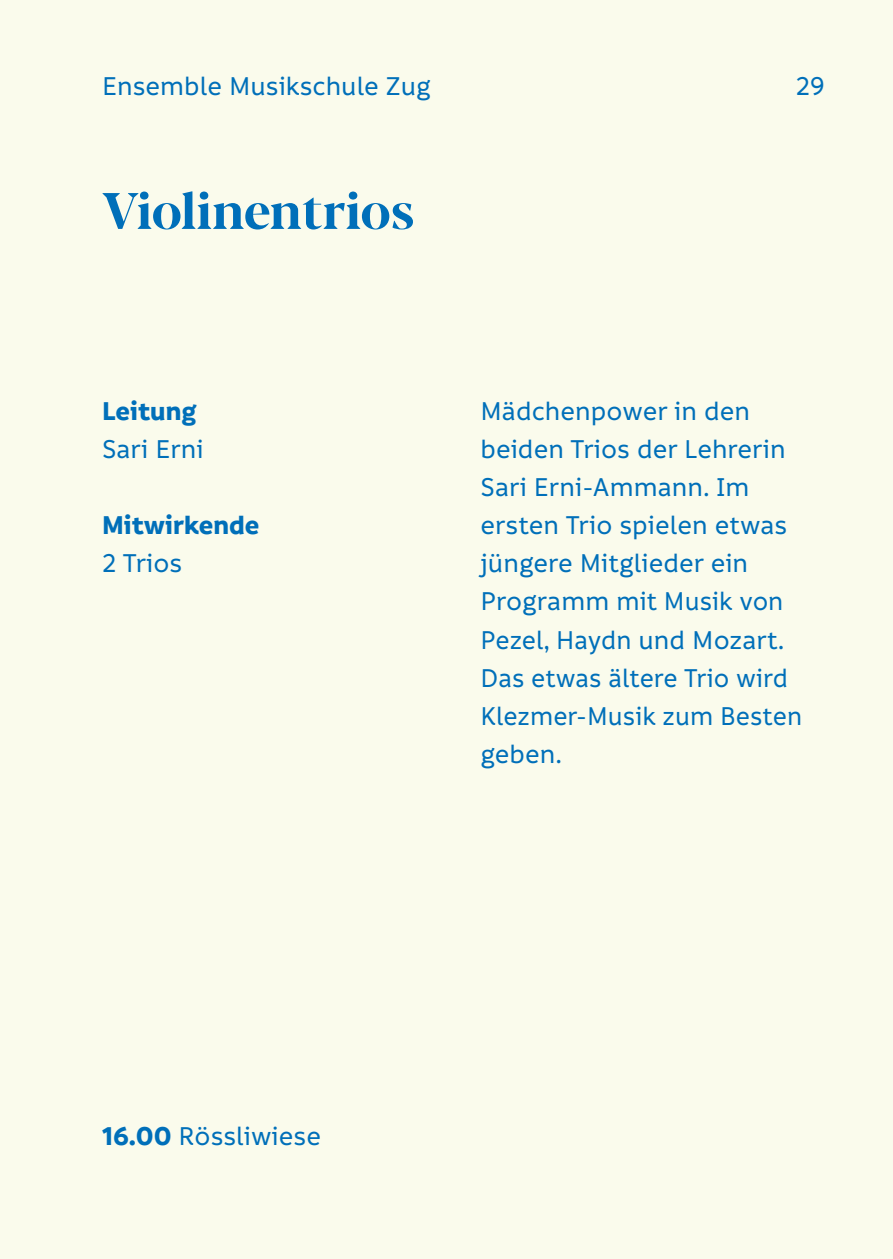
<style>
.page{position:relative;width:893px;height:1259px;background:#fafbec}
.page>*{position:absolute;margin:0;border:0;box-sizing:border-box;transform-origin:0 0}
.t1{font:700 51px "Blacker Display";letter-spacing:-.01em;color:#006fb9}
.t2{font:500 27.6px/38.1px "Informative";color:#006fb9}
.t3{font:700 27.6px "Informative";color:#006fb9}
.s1{font-weight:700}
</style>
<div class="page">
<p class="t2" style="left:102px;top:68px;width:330px">Ensemble Musikschule Zug</p>
<h1 class="t1" style="left:102px;top:180px;width:314px">Violinentrios</h1>
<p class="t2" style="left:796px;top:68px;width:31px">29</p>
<p class="t3" style="left:102px;top:395px;width:96px">Leitung</p>
<p class="t2" style="left:102px;top:430px;width:103px">Sari Erni</p>
<p class="t3" style="left:102px;top:509px;width:159px">Mitwirkende</p>
<p class="t2" style="left:102px;top:545px;width:82px">2 Trios</p>
<p class="t2" style="left:480px;top:392px;width:323px">Mädchenpower in den beiden Trios der Lehrerin<br>Sari Erni-Ammann. Im ersten Trio spielen etwas jüngere Mitglieder ein<br>Programm mit Musik von<br>Pezel, Haydn und Mozart.<br>Das etwas ältere Trio wird<br>Klezmer-Musik zum Besten geben.</p>
<p class="t2" style="left:102px;top:1117px;width:220px"><span class="s1">16.00</span> Rössliwiese</p>
</div>
